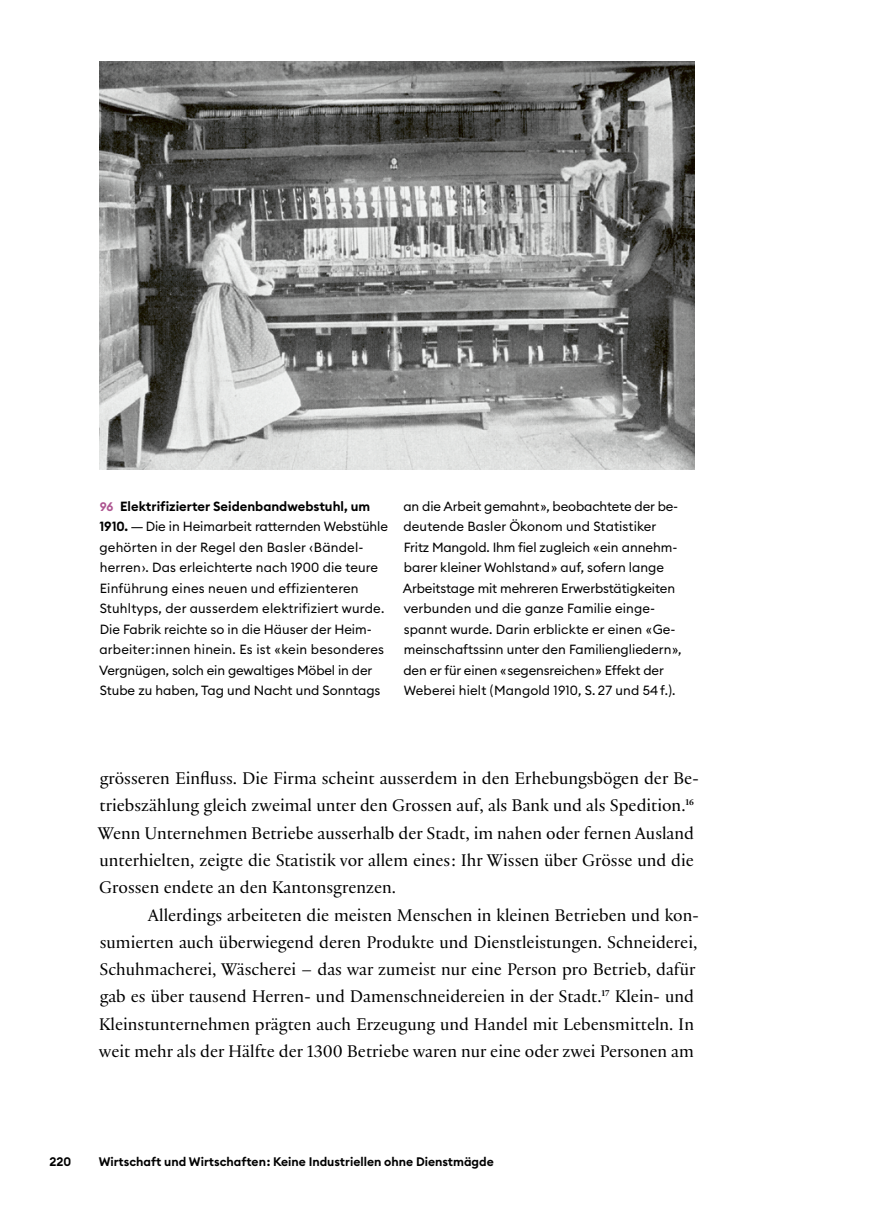
<style>
.page{position:relative;width:893px;height:1216px;background:#fff}
.page>*{position:absolute;margin:0;border:0;box-sizing:border-box;transform-origin:0 0}
.GT_mit_Einzug{font:18.2px/27.3px "Practice";color:#000}
.Abb_Legende_fett{font:13.12px/20.5px "Euclid Circular B";color:#000}
.Abb_Legende_fett-2{font:600 13.12px/20.5px "Euclid Circular B";color:#000}
.Fusszeile_links{font:600 12.25px "Euclid Circular B";color:#000}
.s1{font-size:12.25px;color:#ad5490}
</style>
<div class="page">
<svg style="left:131px;top:527px;width:12px;height:1px"></svg>
<img style="left:99px;top:61px;width:595px;height:409px">
<p class="Abb_Legende_fett-2" style="left:99px;top:496px;width:272px"><span class="s1">96</span> Elektrifizierter Seidenbandwebstuhl, um<br>1910.</p>
<p class="Abb_Legende_fett" style="left:99px;top:516px;width:290px;text-indent:47px">Die in Heimarbeit ratternden Webstühle gehörten in der Regel den Basler ‹Bändel&shy;herren›. Das erleichterte nach 1900 die teure Einführung eines neuen und effizienteren Stuhltyps, der ausserdem elektrifiziert wurde.<br>Die Fabrik reichte so in die Häuser der Heim&shy;arbeiter:innen hinein. Es ist «kein besonderes Vergnügen, solch ein gewaltiges Möbel in der Stube zu haben, Tag und Nacht und Sonntags</p>
<p class="Abb_Legende_fett" style="left:403px;top:496px;width:280px">an die Arbeit gemahnt», beobachtete der be&shy;deutende Basler Ökonom und Statistiker Fritz Mangold. Ihm fiel zugleich «ein annehm&shy;barer kleiner Wohlstand» auf, sofern lange Arbeitstage mit mehreren Erwerbstätigkeiten verbunden und die ganze Familie einge&shy;spannt wurde. Darin erblickte er einen «Ge&shy;meinschaftssinn unter den Familiengliedern», den er für einen «segensreichen» Effekt der Weberei hielt (Mangold 1910, S. 27 und 54 f.).</p>
<p class="GT_mit_Einzug" style="left:98px;top:763px;width:603px">grösseren Einfluss. Die Firma scheint ausserdem in den Erhebungsbögen der Be&shy;triebszählung gleich zweimal unter den Grossen auf, als Bank und als Spedition.<sup>16<br></sup>Wenn Unternehmen Betriebe ausserhalb der Stadt, im nahen oder fernen Ausland unterhielten, zeigte die Statistik vor allem eines: Ihr Wissen über Grösse und die Grossen endete an den Kantonsgrenzen.</p>
<p class="GT_mit_Einzug" style="left:99px;top:900px;width:602px;text-indent:49px">Allerdings arbeiteten die meisten Menschen in kleinen Betrieben und kon&shy;sumierten auch überwiegend deren Produkte und Dienstleistungen. Schneiderei, Schuhmacherei, Wäscherei – das war zumeist nur eine Person pro Betrieb, dafür gab es über tausend Herren- und Damenschneidereien in der Stadt.<sup>17</sup> Klein- und Kleinstunternehmen prägten auch Erzeugung und Handel mit Lebensmitteln. In weit mehr als der Hälfte der 1300 Betriebe waren nur eine oder zwei Personen am</p>
<p class="Fusszeile_links" style="left:50px;top:1153px;width:23px">220</p>
<p class="Fusszeile_links" style="left:99px;top:1153px;width:397px">Wirtschaft und Wirtschaften: Keine Industriellen ohne Dienstmägde</p>
</div>
